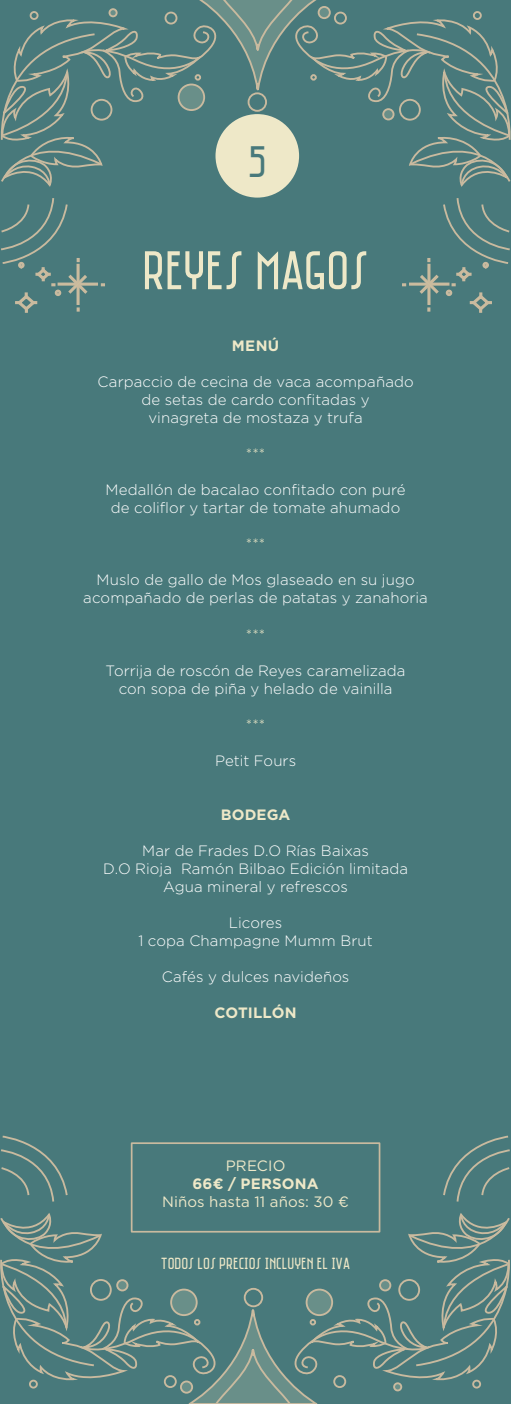
<style>
.page{position:relative;width:511px;height:1404px;background:#fff}
.page>*{position:absolute;margin:0;border:0;box-sizing:border-box;transform-origin:0 0}
.t1{font:55.5px "Saniretro";letter-spacing:-.01em;color:#eee8c8}
.t2{font:45px "Saniretro";color:#48797b}
.t3{font:16.5px "Saniretro";color:#eee8c8}
.t4{font:300 15px/18px "Gotham";letter-spacing:.005em;color:#fff;text-align:center}
.t5{font:700 15px "Gotham";letter-spacing:.01em;color:#eee8c8}
.t6{font:15px "Gotham";letter-spacing:.01em;color:#eee8c8}
.t7{font:300 15px "Gotham";color:#eee8c8}
</style>
<div class="page">
<div style="left:0;top:0;width:510px;height:1403px;background:#48797b"></div>
<div style="left:131px;top:1142px;width:249px;height:90px;border:2px solid #c9ba9f"></div>
<svg style="left:0;top:0;width:510px;height:187px"></svg>
<svg style="left:0;top:1212px;width:510px;height:191px"></svg>
<svg style="left:443px;top:1135px;width:67px;height:67px"></svg>
<svg style="left:1px;top:1135px;width:67px;height:67px"></svg>
<div style="left:408px;top:282px;width:41px;height:3px;border:1px solid #c9ba9f"></div>
<svg style="left:402px;top:283px;width:4px;height:3px"></svg>
<svg style="left:418px;top:198px;width:92px;height:115px"></svg>
<div style="left:57px;top:282px;width:41px;height:3px;border:1px solid #c9ba9f"></div>
<svg style="left:101px;top:283px;width:4px;height:3px"></svg>
<svg style="left:1px;top:198px;width:87px;height:115px"></svg>
<div style="left:215px;top:114px;width:84px;height:83px;background:#eee8c8;border-radius:50%"></div>
<h2 class="t2" style="left:248px;top:135px;width:20px">5</h2>
<h1 class="t1" style="left:142px;top:238px;width:228px">REYES MAGOS</h1>
<p class="t5" style="left:232px;top:336px;width:49px">MENÚ</p>
<p class="t4" style="left:97px;top:372px;width:317px">Carpaccio de cecina de vaca acompañado de setas de cardo confitadas y<br>vinagreta de mostaza y trufa</p>
<p class="t7" style="left:245px;top:444px;width:21px">***</p>
<p class="t4" style="left:105px;top:480px;width:301px">Medallón de bacalao confitado con puré de coliflor y tartar de tomate ahumado</p>
<p class="t7" style="left:245px;top:534px;width:21px">***</p>
<p class="t4" style="left:83px;top:570px;width:346px">Muslo de gallo de Mos glaseado en su jugo acompañado de perlas de patatas y zanahoria</p>
<p class="t7" style="left:245px;top:624px;width:21px">***</p>
<p class="t4" style="left:105px;top:660px;width:301px">Torrija de roscón de Reyes caramelizada con sopa de piña y helado de vainilla</p>
<p class="t7" style="left:245px;top:714px;width:21px">***</p>
<p class="t4" style="left:215px;top:750px;width:83px">Petit Fours</p>
<p class="t5" style="left:220px;top:804px;width:71px">BODEGA</p>
<p class="t4" style="left:103px;top:840px;width:306px">Mar de Frades D.O Rías Baixas<br>D.O Rioja Ramón Bilbao Edición limitada<br>Agua mineral y refrescos</p>
<p class="t4" style="left:138px;top:912px;width:235px">Licores<br>1 copa Champagne Mumm Brut</p>
<p class="t4" style="left:162px;top:966px;width:189px">Cafés y dulces navideños</p>
<p class="t5" style="left:214px;top:1002px;width:83px">COTILLÓN</p>
<p class="t6" style="left:225px;top:1155px;width:61px">PRECIO</p>
<p class="t5" style="left:192px;top:1173px;width:127px">66€ / PERSONA</p>
<p class="t6" style="left:162px;top:1191px;width:188px">Niños hasta 11 años: 30 €</p>
<p class="t3" style="left:161px;top:1253px;width:191px">TODOS LOS PRECIOS INCLUYEN EL IVA</p>
</div>
